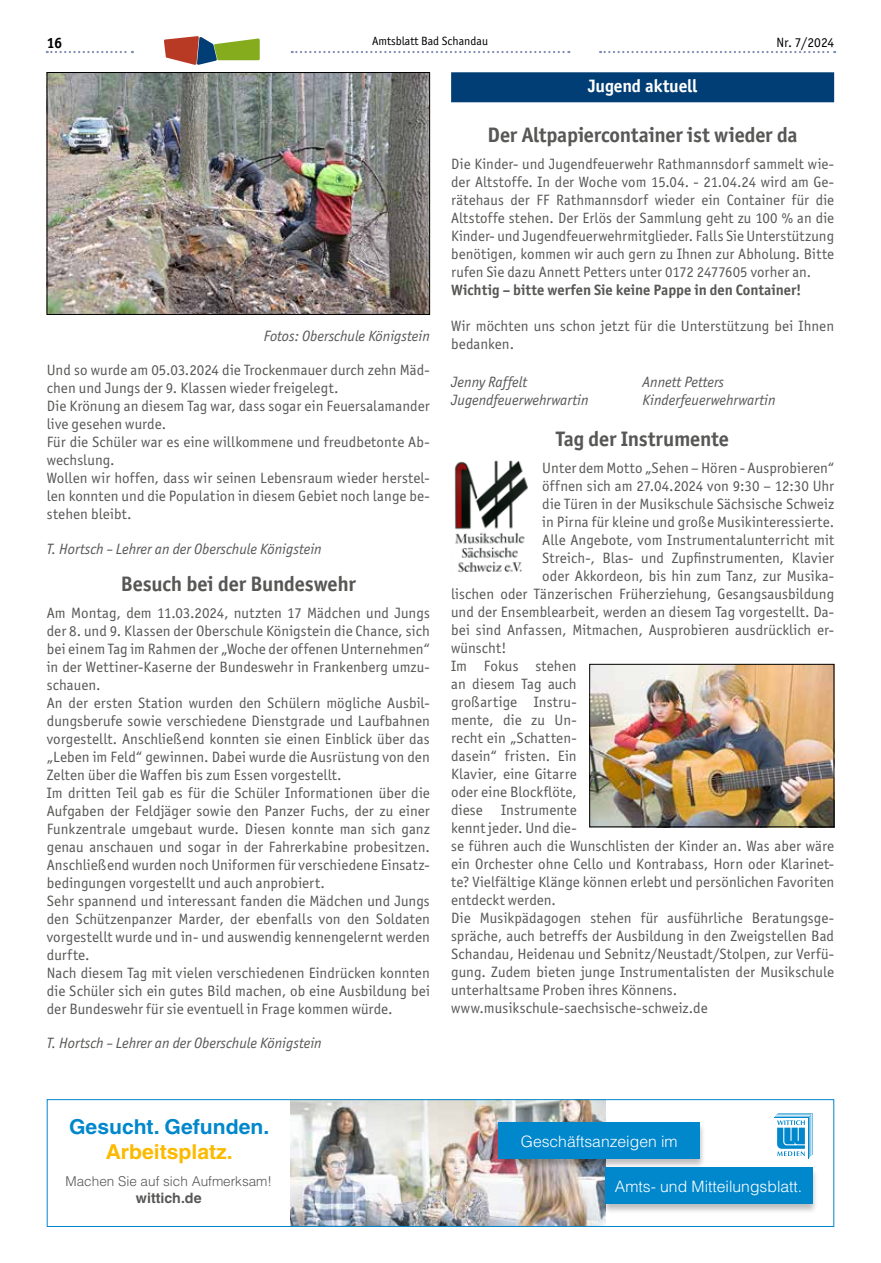
<style>
.page{position:relative;width:881px;height:1263px;background:#fff}
.page>*{position:absolute;margin:0;border:0;box-sizing:border-box;transform-origin:0 0}
.t1{font:700 21px "Officina San ITC";letter-spacing:-.01em;color:#575756}
.t2{font:700 20.55px "Helvetica LT";color:#0087cc}
.t3{font:700 20.55px "Helvetica LT";color:#fbba00}
.t4{font:700 18px "Officina San ITC";letter-spacing:-.005em;color:#fff}
.t5{font:300 15.6px "Helvetica LT";color:#fff}
.t6{font:15px/18px "Officina San ITC";letter-spacing:.005em;color:#575756}
.t7{font:italic 15px "Officina San ITC";color:#575756}
.t8{font:700 15px "Officina San ITC";color:#575756}
.t9{font:700 15px "Officina San ITC";color:#000}
.t10{font:700 14.25px "Helvetica LT";color:#575756}
.t11{font:300 13.5px "Helvetica LT";color:#575756}
.t12{font:13.5px "Officina San ITC";color:#000}
.t13{font:12px "Officina San ITC";color:#000}
</style>
<div class="page">
<svg style="left:291px;top:51px;width:278px;height:2px"></svg>
<svg style="left:47px;top:51px;width:86px;height:2px"></svg>
<svg style="left:600px;top:51px;width:234px;height:2px"></svg>
<svg style="left:164px;top:36px;width:95px;height:29px"></svg>
<div style="left:451px;top:72px;width:382px;height:30px;background:#003e75"></div>
<img style="left:49px;top:74px;width:378px;height:239px">
<div style="left:47px;top:72px;width:382px;height:243px;border:1px solid #000"></div>
<img style="left:454px;top:460px;width:74px;height:113px">
<img style="left:591px;top:666px;width:240px;height:159px">
<div style="left:589px;top:664px;width:244px;height:163px;border:1px solid #000"></div>
<img style="left:291px;top:1101px;width:313px;height:124px">
<div style="left:494px;top:1122px;width:211px;height:47px;background:#000;opacity:.26"></div>
<div style="left:498px;top:1123px;width:201px;height:36px;background:#0087cc"></div>
<div style="left:600px;top:1167px;width:218px;height:47px;background:#000;opacity:.26"></div>
<div style="left:604px;top:1167px;width:208px;height:36px;background:#0087cc"></div>
<div style="left:47px;top:1099px;width:786px;height:128px;border:1px solid #0087cc"></div>
<svg style="left:774px;top:1113px;width:38px;height:45px"></svg>
<p class="t9" style="left:47px;top:34px;width:17px">16</p>
<p class="t13" style="left:372px;top:34px;width:117px">Amtsblatt Bad Schandau</p>
<p class="t12" style="left:776px;top:34px;width:59px">Nr. 7/2024</p>
<p class="t4" style="left:588px;top:74px;width:111px">Jugend aktuell</p>
<h1 class="t1" style="left:487px;top:122px;width:311px">Der Altpapiercontainer ist wieder da</h1>
<p class="t6" style="left:451px;top:155px;width:384px;text-align:justify">Die Kinder- und Jugendfeuerwehr Rathmannsdorf sammelt wie&shy;der Altstoffe. In der Woche vom 15.04. - 21.04.24 wird am Ge&shy;rätehaus der FF Rathmannsdorf wieder ein Container für die Altstoffe stehen. Der Erlös der Sammlung geht zu 100 % an die Kinder- und Jugendfeuerwehrmitglieder. Falls Sie Unterstützung benötigen, kommen wir auch gern zu Ihnen zur Abholung. Bitte rufen Sie dazu Annett Petters unter 0172 2477605 vorher an.</p>
<p class="t8" style="left:451px;top:280px;width:352px">Wichtig – bitte werfen Sie keine Pappe in den Container!</p>
<p class="t6" style="left:451px;top:317px;width:384px">Wir möchten uns schon jetzt für die Unterstützung bei Ihnen bedanken.</p>
<p class="t7" style="left:451px;top:374px;width:78px">Jenny Raffelt</p>
<p class="t7" style="left:642px;top:374px;width:83px">Annett Petters</p>
<p class="t7" style="left:451px;top:392px;width:139px">Jugendfeuerwehrwartin</p>
<p class="t7" style="left:642px;top:392px;width:134px">Kinderfeuerwehrwartin</p>
<h1 class="t1" style="left:556px;top:426px;width:174px">Tag der Instrumente</h1>
<p class="t6" style="left:542px;top:459px;width:293px">Unter dem Motto „Sehen – Hören - Ausprobieren“</p>
<p class="t6" style="left:542px;top:477px;width:293px">öffnen sich am 27.04.2024 von 9:30 – 12:30 Uhr</p>
<p class="t6" style="left:542px;top:495px;width:293px">die Türen in der Musikschule Sächsische Schweiz</p>
<p class="t6" style="left:542px;top:513px;width:293px">in Pirna für kleine und große Musikinteressierte.</p>
<p class="t6" style="left:542px;top:531px;width:293px">Alle Angebote, vom Instrumentalunterricht mit</p>
<p class="t6" style="left:542px;top:549px;width:293px">Streich-, Blas- und Zupfinstrumenten, Klavier</p>
<p class="t6" style="left:542px;top:567px;width:293px">oder Akkordeon, bis hin zum Tanz, zur Musika-</p>
<p class="t6" style="left:451px;top:585px;width:384px">lischen oder Tänzerischen Früherziehung, Gesangsausbildung</p>
<p class="t6" style="left:451px;top:603px;width:384px">und der Ensemblearbeit, werden an diesem Tag vorgestellt. Da-</p>
<p class="t6" style="left:451px;top:621px;width:384px">bei sind Anfassen, Mitmachen, Ausprobieren ausdrücklich er-</p>
<p class="t6" style="left:451px;top:639px;width:57px">wünscht!</p>
<p class="t6" style="left:451px;top:657px;width:127px">Im Fokus stehen</p>
<p class="t6" style="left:451px;top:675px;width:127px">an diesem Tag auch</p>
<p class="t6" style="left:451px;top:693px;width:127px">großartige Instru-</p>
<p class="t6" style="left:451px;top:711px;width:127px">mente, die zu Un-</p>
<p class="t6" style="left:451px;top:729px;width:127px">recht ein „Schatten-</p>
<p class="t6" style="left:451px;top:747px;width:127px">dasein“ fristen. Ein</p>
<p class="t6" style="left:451px;top:765px;width:127px">Klavier, eine Gitarre</p>
<p class="t6" style="left:451px;top:783px;width:127px">oder eine Blockflöte,</p>
<p class="t6" style="left:451px;top:801px;width:127px">diese Instrumente</p>
<p class="t6" style="left:451px;top:819px;width:127px">kennt jeder. Und die-</p>
<p class="t6" style="left:451px;top:837px;width:384px">se führen auch die Wunschlisten der Kinder an. Was aber wäre</p>
<p class="t6" style="left:451px;top:855px;width:384px">ein Orchester ohne Cello und Kontrabass, Horn oder Klarinet-</p>
<p class="t6" style="left:451px;top:873px;width:384px">te? Vielfältige Klänge können erlebt und persönlichen Favoriten</p>
<p class="t6" style="left:451px;top:891px;width:106px">entdeckt werden.</p>
<p class="t6" style="left:451px;top:909px;width:384px">Die Musikpädagogen stehen für ausführliche Beratungsge-</p>
<p class="t6" style="left:451px;top:927px;width:384px">spräche, auch betreffs der Ausbildung in den Zweigstellen Bad</p>
<p class="t6" style="left:451px;top:945px;width:384px">Schandau, Heidenau und Sebnitz/Neustadt/Stolpen, zur Verfü-</p>
<p class="t6" style="left:451px;top:963px;width:384px">gung. Zudem bieten junge Instrumentalisten der Musikschule</p>
<p class="t6" style="left:451px;top:981px;width:227px">unterhaltsame Proben ihres Könnens.</p>
<p class="t6" style="left:451px;top:999px;width:258px">www.musikschule-saechsische-schweiz.de</p>
<p class="t7" style="left:264px;top:328px;width:167px">Fotos: Oberschule Königstein</p>
<p class="t6" style="left:47px;top:361px;width:384px">Und so wurde am 05.03.2024 die Trockenmauer durch zehn Mäd&shy;chen und Jungs der 9. Klassen wieder freigelegt.<br>Die Krönung an diesem Tag war, dass sogar ein Feuersalamander live gesehen wurde.<br>Für die Schüler war es eine willkommene und freudbetonte Ab&shy;wechslung.<br>Wollen wir hoffen, dass wir seinen Lebensraum wieder herstel&shy;len konnten und die Population in diesem Gebiet noch lange be&shy;stehen bleibt.</p>
<p class="t7" style="left:47px;top:540px;width:276px">T. Hortsch – Lehrer an der Oberschule Königstein</p>
<h1 class="t1" style="left:121px;top:571px;width:236px">Besuch bei der Bundeswehr</h1>
<p class="t6" style="left:47px;top:604px;width:384px">Am Montag, dem 11.03.2024, nutzten 17 Mädchen und Jungs der 8. und 9. Klassen der Oberschule Königstein die Chance, sich bei einem Tag im Rahmen der „Woche der offenen Unternehmen“ in der Wettiner-Kaserne der Bundeswehr in Frankenberg umzu&shy;schauen.<br>An der ersten Station wurden den Schülern mögliche Ausbil&shy;dungsberufe sowie verschiedene Dienstgrade und Laufbahnen vorgestellt. Anschließend konnten sie einen Einblick über das „Leben im Feld“ gewinnen. Dabei wurde die Ausrüstung von den Zelten über die Waffen bis zum Essen vorgestellt.<br>Im dritten Teil gab es für die Schüler Informationen über die Aufgaben der Feldjäger sowie den Panzer Fuchs, der zu einer Funkzentrale umgebaut wurde. Diesen konnte man sich ganz genau anschauen und sogar in der Fahrerkabine probesitzen.<br>Anschließend wurden noch Uniformen für verschiedene Einsatz&shy;bedingungen vorgestellt und auch anprobiert.<br>Sehr spannend und interessant fanden die Mädchen und Jungs den Schützenpanzer Marder, der ebenfalls von den Soldaten vorgestellt wurde und in- und auswendig kennengelernt werden durfte.<br>Nach diesem Tag mit vielen verschiedenen Eindrücken konnten die Schüler sich ein gutes Bild machen, ob eine Ausbildung bei der Bundeswehr für sie eventuell in Frage kommen würde.</p>
<p class="t7" style="left:47px;top:1035px;width:276px">T. Hortsch – Lehrer an der Oberschule Königstein</p>
<h2 class="t2" style="left:69px;top:1114px;width:201px">Gesucht. Gefunden.</h2>
<h2 class="t3" style="left:106px;top:1139px;width:128px">Arbeitsplatz.</h2>
<p class="t11" style="left:65px;top:1173px;width:208px">Machen Sie auf sich Aufmerksam!</p>
<p class="t5" style="left:614px;top:1176px;width:189px">Amts- und Mitteilungsblatt.</p>
<p class="t10" style="left:136px;top:1190px;width:67px">wittich.de</p>
<p class="t5" style="left:520px;top:1132px;width:158px">Geschäftsanzeigen im</p>
</div>
